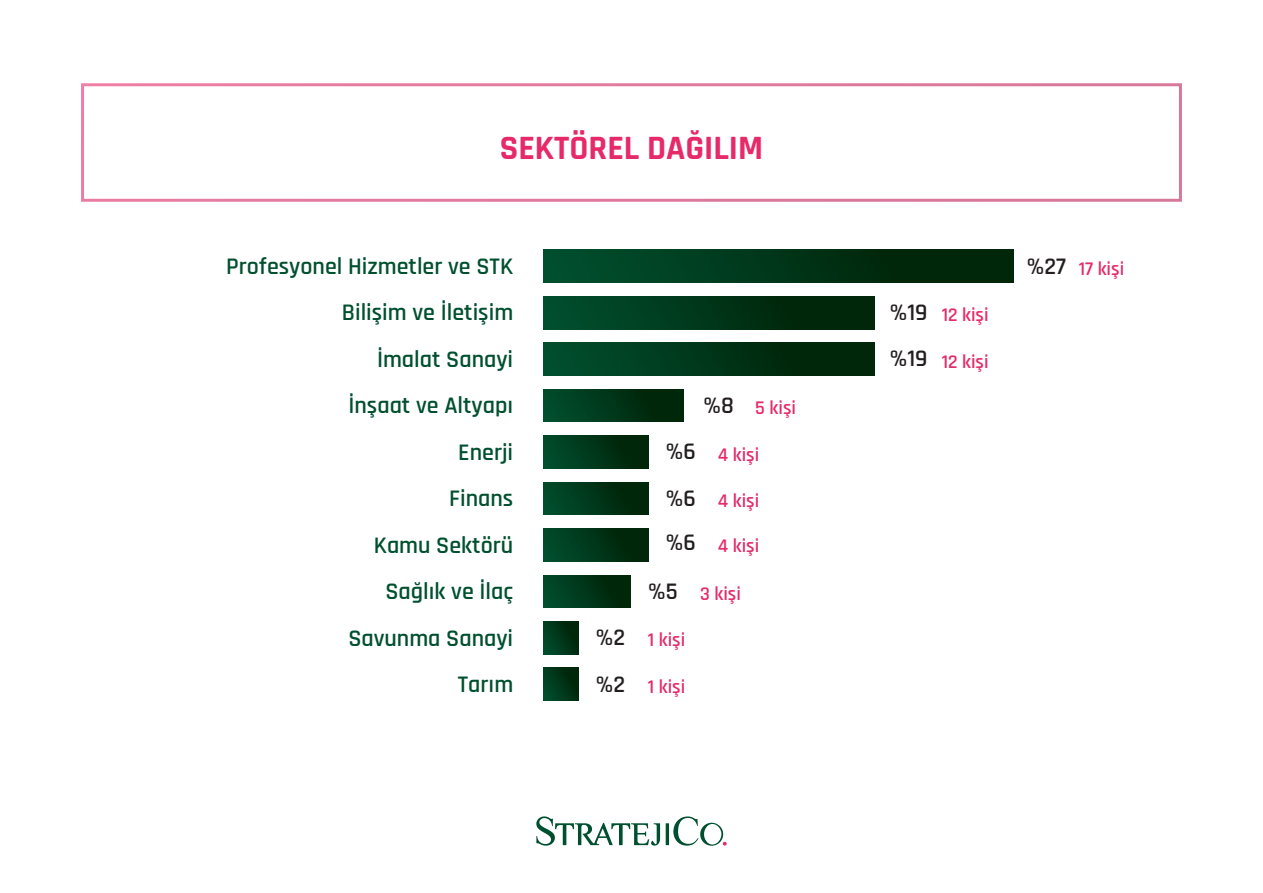
<style>
.page{position:relative;width:1263px;height:893px;background:#fff}
.page>*{position:absolute;margin:0;border:0;box-sizing:border-box;transform-origin:0 0}
.t1{font:700 34.5px "Rajdhani";color:#e62a69}
.t2{font:600 24px/46.5px "Rajdhani";color:#00502f;text-align:right}
.t3{font:600 24px/46.5px "Rajdhani";color:#231f20}
.t4{font:600 19.5px "Rajdhani";color:#e62a69}
</style>
<div class="page">
<div style="left:544px;top:250px;width:470px;height:33px;background:linear-gradient(to right,#004e2f,#001f03)"></div>
<div style="left:544px;top:296px;width:330px;height:33px;background:linear-gradient(to right,#004e2f,#002003)"></div>
<div style="left:544px;top:343px;width:330px;height:32px;background:linear-gradient(to right,#004e2f,#002003)"></div>
<div style="left:544px;top:389px;width:139px;height:33px;background:linear-gradient(to right,#004d2e,#002003)"></div>
<div style="left:544px;top:436px;width:104px;height:32px;background:linear-gradient(to right,#004c2d,#002104)"></div>
<div style="left:544px;top:482px;width:104px;height:33px;background:linear-gradient(to right,#004c2d,#002104)"></div>
<div style="left:544px;top:529px;width:104px;height:32px;background:linear-gradient(to right,#004c2d,#002104)"></div>
<div style="left:544px;top:575px;width:87px;height:33px;background:linear-gradient(to right,#004c2d,#002104)"></div>
<div style="left:544px;top:621px;width:34px;height:33px;background:linear-gradient(to right,#004729,#002609)"></div>
<div style="left:544px;top:668px;width:34px;height:32px;background:linear-gradient(to right,#004729,#00260a)"></div>
<svg style="left:536px;top:816px;width:124px;height:30px"></svg>
<svg style="left:666px;top:816px;width:61px;height:30px"></svg>
<div style="left:81px;top:83px;width:1101px;height:119px;border:3px solid #fff"></div>
<h1 class="t1" style="left:500px;top:127px;width:265px">SEKTÖREL DAĞILIM</h1>
<p class="t2" style="left:226px;top:243px;width:289px">Profesyonel Hizmetler ve STK<br>Bilişim ve İletişim<br>İmalat Sanayi<br>İnşaat ve Altyapı<br>Enerji<br>Finans<br>Kamu Sektörü<br>Sağlık ve İlaç<br>Savunma Sanayi<br>Tarım</p>
<p class="t3" style="left:1027px;top:243px;width:41px">%27</p>
<p class="t3" style="left:890px;top:290px;width:39px">%19 %19</p>
<p class="t4" style="left:942px;top:304px;width:48px">12 kişi</p>
<p class="t4" style="left:942px;top:350px;width:48px">12 kişi</p>
<p class="t3" style="left:703px;top:383px;width:32px">%8</p>
<p class="t4" style="left:755px;top:396px;width:42px">5 kişi</p>
<p class="t4" style="left:718px;top:443px;width:43px">4 kişi</p>
<p class="t4" style="left:718px;top:489px;width:43px">4 kişi</p>
<p class="t4" style="left:718px;top:534px;width:43px">4 kişi</p>
<p class="t4" style="left:700px;top:582px;width:42px">3 kişi</p>
<p class="t3" style="left:666px;top:430px;width:31px;line-height:45.5px;text-align:justify">%6 %6 %6</p>
<p class="t3" style="left:648px;top:568px;width:31px">%5</p>
<p class="t3" style="left:596px;top:615px;width:31px">%2 %2</p>
<p class="t4" style="left:648px;top:629px;width:39px">1 kişi</p>
<p class="t4" style="left:648px;top:675px;width:39px">1 kişi</p>
<p class="t4" style="left:1079px;top:257px;width:47px">17 kişi</p>
</div>
